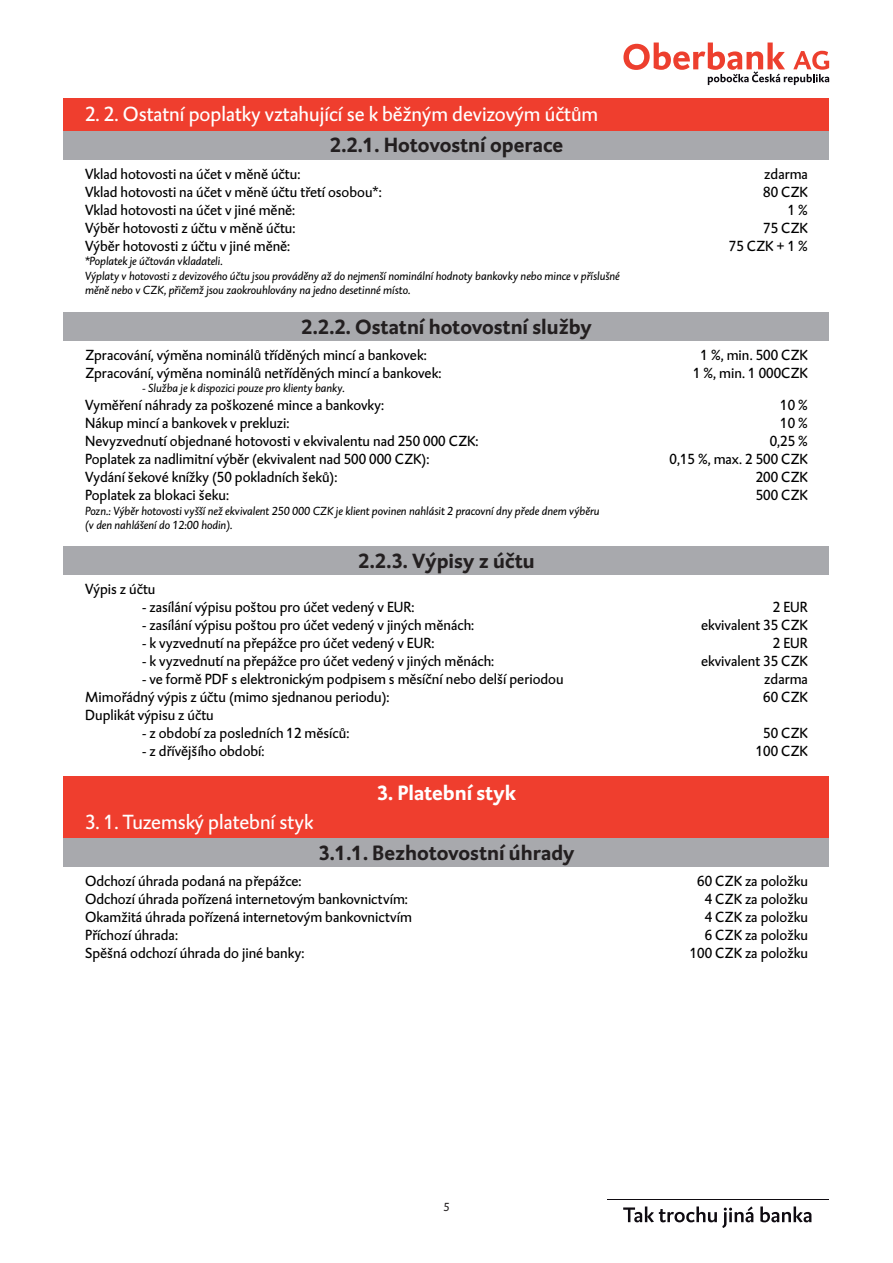
<style>
.page{position:relative;width:893px;height:1263px;background:#fff}
.page>*{position:absolute;margin:0;border:0;box-sizing:border-box;transform-origin:0 0}
.t1{font:700 21px "DTL Caspari T";color:#231f20}
.t2{font:21px "DTL Caspari T";color:#fff}
.t3{font:700 21px "DTL Caspari T";color:#fff}
.t4{font:15px/18px "DTL Caspari T";color:#000}
.t5{font:italic 12px/14.4px "DTL Caspari T";color:#000}
.t6{font:italic 12px "DTL Caspari T";color:#231f20}
</style>
<div class="page">
<hr style="left:607px;top:1199px;width:222px;height:1px;background:#0f0b11">
<svg style="left:623px;top:1206px;width:188px;height:22px"></svg>
<div style="left:64px;top:131px;width:765px;height:28px;background:#a8a9ad"></div>
<div style="left:64px;top:98px;width:765px;height:33px;background:#ef3e2e"></div>
<div style="left:64px;top:312px;width:765px;height:29px;background:#a8a9ad"></div>
<div style="left:64px;top:546px;width:765px;height:29px;background:#a8a9ad"></div>
<div style="left:64px;top:838px;width:765px;height:29px;background:#a8a9ad"></div>
<div style="left:64px;top:776px;width:765px;height:62px;background:#ef3e2e"></div>
<svg style="left:623px;top:43px;width:206px;height:42px"></svg>
<h1 class="t2" style="left:85px;top:102px;width:515px">2. 2. Ostatní poplatky vztahující se k běžným devizovým účtům</h1>
<h1 class="t1" style="left:330px;top:131px;width:235px">2.2.1. Hotovostní operace</h1>
<p class="t4" style="left:85px;top:165px;width:298px">Vklad hotovosti na účet v měně účtu:<br>Vklad hotovosti na účet v měně účtu třetí osobou*:<br>Vklad hotovosti na účet v jiné měně:<br>Výběr hotovosti z účtu v měně účtu:<br>Výběr hotovosti z účtu v jiné měně:</p>
<p class="t5" style="left:85px;top:254px;width:536px">*Poplatek je účtován vkladateli.<br>Výplaty v hotovosti z devizového účtu jsou prováděny až do nejmenší nominální hodnoty bankovky nebo mince v příslušné měně nebo v CZK, přičemž jsou zaokrouhlovány na jedno desetinné místo.</p>
<h1 class="t1" style="left:301px;top:313px;width:292px">2.2.2. Ostatní hotovostní služby</h1>
<p class="t4" style="left:85px;top:346px;width:358px">Zpracování, výměna nominálů tříděných mincí a bankovek:<br>Zpracování, výměna nominálů netříděných mincí a bankovek:</p>
<p class="t5" style="left:142px;top:381px;width:204px">- Služba je k dispozici pouze pro klienty banky.</p>
<p class="t4" style="left:85px;top:396px;width:395px">Vyměření náhrady za poškozené mince a bankovky:<br>Nákup mincí a bankovek v prekluzi:<br>Nevyzvednutí objednané hotovosti v ekvivalentu nad 250 000 CZK:<br>Poplatek za nadlimitní výběr (ekvivalent nad 500 000 CZK):<br>Vydání šekové knížky (50 pokladních šeků):<br>Poplatek za blokaci šeku:</p>
<p class="t5" style="left:85px;top:504px;width:516px">Pozn.: Výběr hotovosti vyšší než ekvivalent 250 000 CZK je klient povinen nahlásit 2 pracovní dny přede dnem výběru (v den nahlášení do 12:00 hodin).</p>
<h1 class="t1" style="left:358px;top:547px;width:178px">2.2.3. Výpisy z účtu</h1>
<p class="t4" style="left:85px;top:580px;width:72px">Výpis z účtu</p>
<p class="t4" style="left:142px;top:598px;width:274px">- zasílání výpisu poštou pro účet vedený v EUR:</p>
<p class="t4" style="left:142px;top:616px;width:334px">- zasílání výpisu poštou pro účet vedený v jiných měnách:</p>
<p class="t4" style="left:142px;top:634px;width:294px">- k vyzvednutí na přepážce pro účet vedený v EUR:</p>
<p class="t4" style="left:142px;top:652px;width:354px">- k vyzvednutí na přepážce pro účet vedený v jiných měnách:</p>
<p class="t4" style="left:85px;top:670px;width:480px;text-indent:57px">- ve formě PDF s elektronickým podpisem s měsíční nebo delší periodou<br>Mimořádný výpis z účtu (mimo sjednanou periodu):<br>Duplikát výpisu z účtu</p>
<p class="t4" style="left:142px;top:724px;width:209px">- z období za posledních 12 měsíců:</p>
<p class="t4" style="left:142px;top:742px;width:124px">- z dřívějšího období:</p>
<h1 class="t2" style="left:85px;top:809px;width:230px">3. 1. Tuzemský platební styk</h1>
<h1 class="t3" style="left:377px;top:779px;width:141px">3. Platební styk</h1>
<h1 class="t1" style="left:318px;top:839px;width:258px">3.1.1. Bezhotovostní úhrady</h1>
<p class="t4" style="left:729px;top:165px;width:81px;text-align:right">zdarma<br>80 CZK<br>1 %<br>75 CZK<br>75 CZK + 1 %</p>
<p class="t4" style="left:693px;top:346px;width:116px;text-align:center">1 %, min. 500 CZK<br>1 %, min. 1 000CZK</p>
<p class="t4" style="left:669px;top:396px;width:140px;text-align:right">10 %<br>10 %<br>0,25 %<br>0,15 %, max. 2 500 CZK<br>200 CZK<br>500 CZK</p>
<p class="t4" style="left:701px;top:598px;width:108px;text-align:right">2 EUR<br>ekvivalent 35 CZK<br>2 EUR<br>ekvivalent 35 CZK zdarma<br>60 CZK</p>
<p class="t4" style="left:756px;top:724px;width:54px;text-align:center">50 CZK<br>100 CZK</p>
<p class="t4" style="left:85px;top:872px;width:328px">Odchozí úhrada podaná na přepážce:<br>Odchozí úhrada pořízená internetovým bankovnictvím:<br>Okamžitá úhrada pořízená internetovým bankovnictvím Příchozí úhrada:<br>Spěšná odchozí úhrada do jiné banky:</p>
<p class="t4" style="left:690px;top:872px;width:120px;text-align:right">60 CZK za položku<br>4 CZK za položku<br>4 CZK za položku<br>6 CZK za položku<br>100 CZK za položku</p>
<p class="t6" style="left:443px;top:1200px;width:7px">5</p>
</div>
